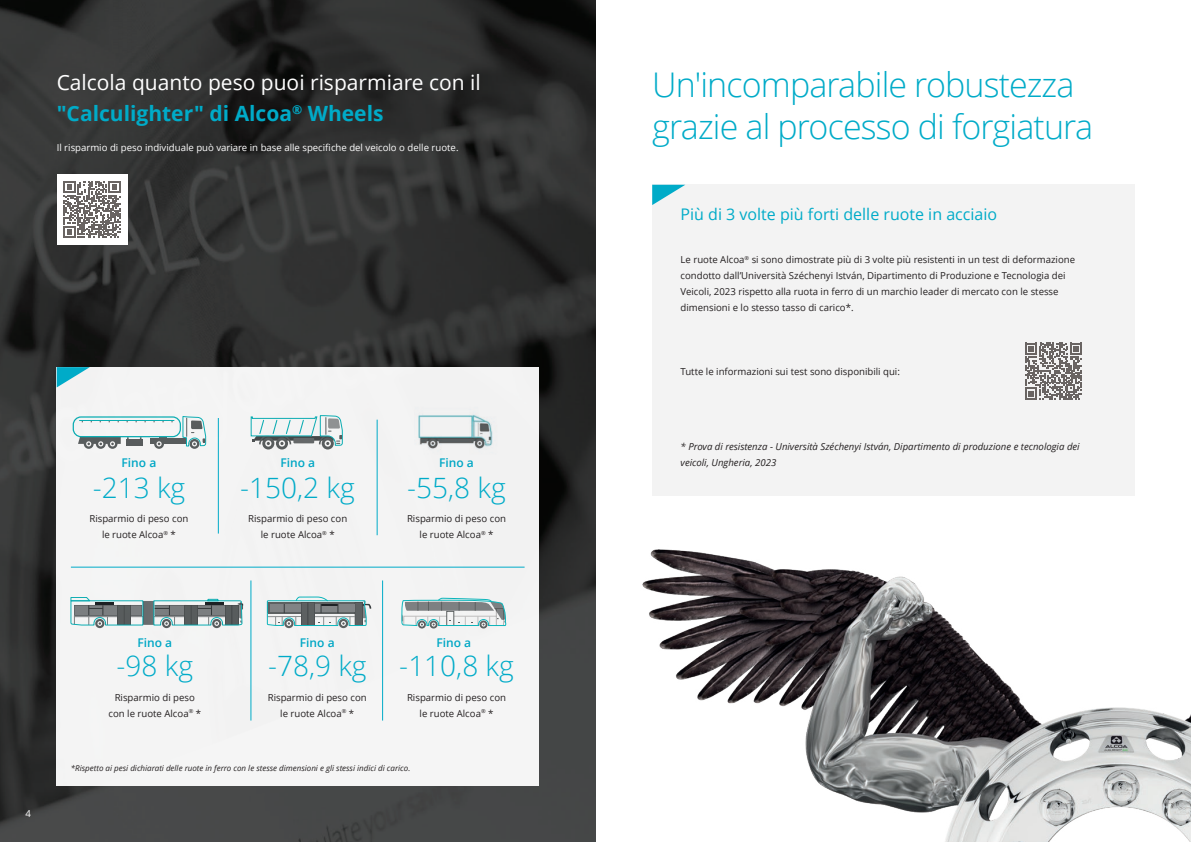
<style>
.page{position:relative;width:1191px;height:842px;background:#fff}
.page>*{position:absolute;margin:0;border:0;box-sizing:border-box;transform-origin:0 0}
.t1{font:300 34px/42px "Open Sans";letter-spacing:-.025em;color:#00abc8}
.t2{font:300 28px "Open Sans";color:#00abc8}
.t3{font:21px/30.7px "Open Sans";color:#fff}
.t4{font:16px "Open Sans";color:#00abc8}
.t5{font:600 12px "Open Sans";color:#00a7c5}
.t6{font:9.6px/16px "Open Sans";color:#231f20;text-align:center}
.t7{font:italic 9.6px/16px "Open Sans";color:#231f20}
.t8{font:9.6px "Open Sans";color:#fff}
.t9{font:italic 8px "Open Sans";color:#231f20}
.s1{font-weight:700;color:#00abc8}
</style>
<div class="page">
<img style="left:0;top:0;width:595px;height:842px">
<img style="left:642px;top:549px;width:549px;height:293px">
<div style="left:57px;top:367px;width:482px;height:418px;background:#f4f4f4"></div>
<svg style="left:57px;top:367px;width:33px;height:20px"></svg>
<img style="left:418px;top:414px;width:75px;height:36px">
<div style="left:57px;top:174px;width:71px;height:71px;background:#fff"></div>
<svg style="left:64px;top:181px;width:57px;height:57px"></svg>
<div style="left:150px;top:438px;width:38px;height:6px;background:#5d6162"></div>
<svg style="left:154px;top:437px;width:12px;height:12px"></svg>
<svg style="left:78px;top:437px;width:43px;height:12px"></svg>
<div style="left:73px;top:416px;width:108px;height:21px;border:1px solid #0cb5bb;border-radius:8px"></div>
<div style="left:126px;top:439px;width:16px;height:6px;background:#5d6162"></div>
<svg style="left:182px;top:416px;width:25px;height:33px"></svg>
<hr style="left:79px;top:420px;width:95px;height:1px;background:#0cb5bb">
<svg style="left:250px;top:415px;width:93px;height:34px"></svg>
<div style="left:293px;top:438px;width:21px;height:5px;background:#696d6e"></div>
<svg style="left:70px;top:597px;width:173px;height:31px"></svg>
<svg style="left:401px;top:597px;width:106px;height:31px"></svg>
<svg style="left:266px;top:596px;width:105px;height:32px"></svg>
<hr style="left:218px;top:418px;width:1px;height:115px;background:#00abc8">
<hr style="left:250px;top:580px;width:1px;height:140px;background:#00abc8">
<hr style="left:377px;top:420px;width:1px;height:115px;background:#00abc8">
<hr style="left:382px;top:580px;width:1px;height:140px;background:#00abc8">
<hr style="left:71px;top:567px;width:453px;height:1px;background:#00abc8">
<div style="left:652px;top:185px;width:482px;height:311px;background:#f3f3f3"></div>
<svg style="left:652px;top:185px;width:33px;height:20px"></svg>
<svg style="left:1025px;top:343px;width:57px;height:57px"></svg>
<h3 class="t3" style="left:57px;top:66px;width:425px">Calcola quanto peso puoi risparmiare con il <span class="s1">"Calculighter" di Alcoa</span><sup>®</sup> <span class="s1">Wheels</span></h3>
<p class="t8" style="left:57px;top:141px;width:403px">Il risparmio di peso individuale può variare in base alle specifiche del veicolo o delle ruote.</p>
<p class="t8" style="left:26px;top:807px;width:7px">4</p>
<p class="t5" style="left:122px;top:454px;width:36px">Fino a</p>
<p class="t5" style="left:280px;top:454px;width:36px">Fino a</p>
<p class="t5" style="left:439px;top:454px;width:36px">Fino a</p>
<h2 class="t2" style="left:93px;top:469px;width:94px">-213 kg</h2>
<h2 class="t2" style="left:240px;top:469px;width:116px">-150,2 kg</h2>
<h2 class="t2" style="left:407px;top:469px;width:100px">-55,8 kg</h2>
<p class="t6" style="left:89px;top:510px;width:100px">Risparmio di peso con le ruote Alcoa<sup>®</sup> *</p>
<p class="t6" style="left:248px;top:510px;width:100px">Risparmio di peso con le ruote Alcoa<sup>®</sup> *</p>
<p class="t6" style="left:407px;top:510px;width:100px">Risparmio di peso con le ruote Alcoa<sup>®</sup> *</p>
<p class="t5" style="left:137px;top:634px;width:36px">Fino a</p>
<p class="t5" style="left:300px;top:634px;width:36px">Fino a</p>
<p class="t5" style="left:436px;top:634px;width:36px">Fino a</p>
<h2 class="t2" style="left:117px;top:647px;width:78px">-98 kg</h2>
<h2 class="t2" style="left:268px;top:647px;width:100px">-78,9 kg</h2>
<h2 class="t2" style="left:399px;top:647px;width:116px">-110,8 kg</h2>
<p class="t6" style="left:108px;top:689px;width:94px">Risparmio di peso con le ruote Alcoa<sup>®</sup> *</p>
<p class="t6" style="left:268px;top:689px;width:100px">Risparmio di peso con le ruote Alcoa<sup>®</sup> *</p>
<p class="t6" style="left:407px;top:689px;width:100px">Risparmio di peso con le ruote Alcoa<sup>®</sup> *</p>
<p class="t9" style="left:71px;top:763px;width:341px">*Rispetto ai pesi dichiarati delle ruote in ferro con le stesse dimensioni e gli stessi indici di carico.</p>
<h1 class="t1" style="left:652px;top:63px;width:442px">Un'incomparabile robustezza grazie al processo di forgiatura</h1>
<h3 class="t4" style="left:680px;top:203px;width:318px">Più di 3 volte più forti delle ruote in acciaio</h3>
<p class="t6" style="left:680px;top:252px;width:396px;text-align:left">Le ruote Alcoa<sup>®</sup> si sono dimostrate più di 3 volte più resistenti in un test di deformazione condotto dall’Università Széchenyi István, Dipartimento di Produzione e Tecnologia dei Veicoli, 2023 rispetto alla ruota in ferro di un marchio leader di mercato con le stesse dimensioni e lo stesso tasso di carico*.</p>
<p class="t6" style="left:680px;top:364px;width:221px">Tutte le informazioni sui test sono disponibili qui:</p>
<p class="t7" style="left:680px;top:438px;width:401px">* Prova di resistenza - Università Széchenyi István, Dipartimento di produzione e tecnologia dei veicoli, Ungheria, 2023</p>
</div>
